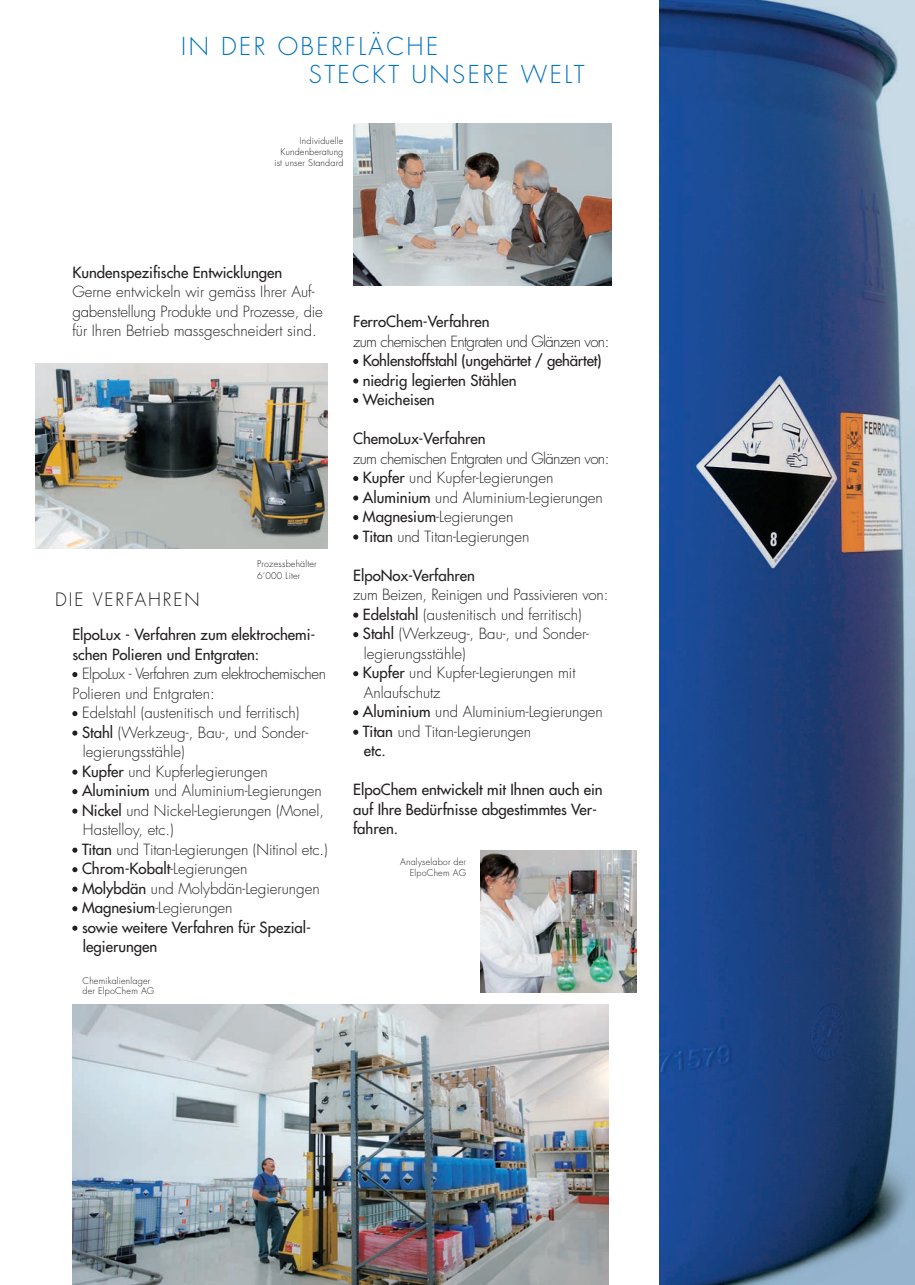
<style>
.page{position:relative;width:915px;height:1285px;background:#fff}
.page>*{position:absolute;margin:0;border:0;box-sizing:border-box;transform-origin:0 0}
.t1{font:300 24px/28.5px "Futura";letter-spacing:.1em;color:#0072bc}
.t2{font:300 18px "Futura";letter-spacing:.1em;color:#231f20}
.t3{font:300 15px/19.5px "Futura";color:#231f20}
.t4{font:15px/19.5px "Futura";color:#231f20}
.t5{font:300 15px "Futura";letter-spacing:-.03em;color:#231f20}
.t6{font:300 15px "Futura";letter-spacing:-.04em;color:#231f20}
.t7{font:300 9px/10.5px "Futura";letter-spacing:.02em;color:#231f20}
.s1{font-weight:400}
.s2{font-weight:300}
</style>
<div class="page">
<img style="left:659px;top:0;width:255px;height:1284px">
<img style="left:35px;top:363px;width:292px;height:186px">
<img style="left:72px;top:1004px;width:536px;height:280px">
<img style="left:353px;top:124px;width:258px;height:161px">
<img style="left:480px;top:850px;width:156px;height:142px">
<svg style="left:353px;top:729px;width:5px;height:5px"></svg>
<svg style="left:353px;top:710px;width:5px;height:5px"></svg>
<svg style="left:353px;top:671px;width:5px;height:5px"></svg>
<svg style="left:353px;top:632px;width:5px;height:5px"></svg>
<svg style="left:353px;top:612px;width:5px;height:5px"></svg>
<svg style="left:353px;top:495px;width:5px;height:5px"></svg>
<svg style="left:353px;top:476px;width:5px;height:5px"></svg>
<svg style="left:353px;top:398px;width:5px;height:5px"></svg>
<svg style="left:353px;top:378px;width:5px;height:5px"></svg>
<svg style="left:353px;top:359px;width:5px;height:5px"></svg>
<svg style="left:353px;top:515px;width:5px;height:5px"></svg>
<svg style="left:353px;top:534px;width:5px;height:5px"></svg>
<svg style="left:72px;top:925px;width:5px;height:5px"></svg>
<svg style="left:72px;top:886px;width:5px;height:5px"></svg>
<svg style="left:72px;top:867px;width:5px;height:5px"></svg>
<svg style="left:72px;top:847px;width:5px;height:5px"></svg>
<svg style="left:72px;top:808px;width:5px;height:5px"></svg>
<svg style="left:72px;top:789px;width:5px;height:5px"></svg>
<svg style="left:72px;top:769px;width:5px;height:5px"></svg>
<svg style="left:72px;top:730px;width:5px;height:5px"></svg>
<svg style="left:72px;top:711px;width:5px;height:5px"></svg>
<svg style="left:72px;top:672px;width:5px;height:5px"></svg>
<svg style="left:72px;top:906px;width:5px;height:5px"></svg>
<h1 class="t1" style="left:309px;top:34px;width:277px;text-indent:-128px">IN DER OBERFLÄCHE<br>STECKT UNSERE WELT</h1>
<p class="t7" style="left:274px;top:137px;width:70px;text-align:right">Individuelle<br>Kundenberatung ist unser Standard</p>
<p class="t4" style="left:72px;top:263px;width:211px">Kundenspezifische Entwicklungen</p>
<p class="t3" style="left:72px;top:283px;width:252px">Gerne entwickeln wir gemäss Ihrer Auf&shy;gabenstellung Produkte und Prozesse, die für Ihren Betrieb massgeschneidert sind.</p>
<p class="t2" style="left:55px;top:590px;width:146px">DIE VERFAHREN</p>
<p class="t7" style="left:257px;top:558px;width:61px;line-height:12px">Prozessbehälter<br>6‘000 Liter</p>
<p class="t4" style="left:72px;top:626px;width:244px">ElpoLux - Verfahren zum elektrochemi&shy;schen Polieren und Entgraten:</p>
<p class="t5" style="left:82px;top:666px;width:245px">ElpoLux - Verfahren zum elektrochemischen</p>
<p class="t3" style="left:72px;top:684px;width:144px">Polieren und Entgraten:</p>
<p class="t3" style="left:82px;top:704px;width:219px">Edelstahl (austenitisch und ferritisch)</p>
<p class="t3" style="left:82px;top:723px;width:227px"><span class="s1">Stahl</span> (Werkzeug-, Bau-, und Sonder-</p>
<p class="t3" style="left:83px;top:743px;width:103px">legierungsstähle)</p>
<p class="t3" style="left:82px;top:762px;width:187px"><span class="s1">Kupfer</span> und Kupferlegierungen</p>
<p class="t3" style="left:82px;top:782px;width:241px"><span class="s1">Aluminium</span> und Aluminium-Legierungen</p>
<p class="t3" style="left:82px;top:801px;width:243px"><span class="s1">Nickel</span> und Nickel-Legierungen (Monel,</p>
<p class="t3" style="left:83px;top:821px;width:92px">Hastelloy, etc.)</p>
<p class="t3" style="left:82px;top:840px;width:247px"><span class="s1">Titan</span> und Titan-Legierungen (Nitinol etc.)</p>
<p class="t4" style="left:82px;top:860px;width:167px">Chrom-Kobalt<span class="s2">-Legierungen</span></p>
<p class="t3" style="left:82px;top:879px;width:239px"><span class="s1">Molybdän</span> und Molybdän-Legierungen</p>
<p class="t3" style="left:82px;top:899px;width:152px"><span class="s1">Magnesium</span>-Legierungen</p>
<p class="t4" style="left:82px;top:918px;width:230px">sowie weitere Verfahren für Spezial-</p>
<p class="t4" style="left:83px;top:938px;width:76px">legierungen</p>
<p class="t7" style="left:82px;top:975px;width:73px">Chemikalienlager der ElpoChem AG</p>
<p class="t4" style="left:353px;top:313px;width:138px">FerroChem-Verfahren</p>
<p class="t6" style="left:353px;top:334px;width:257px">zum chemischen Entgraten und Glänzen von:</p>
<p class="t4" style="left:362px;top:352px;width:240px">Kohlenstoffstahl (ungehärtet / gehärtet) niedrig legierten Stählen<br>Weicheisen</p>
<p class="t4" style="left:353px;top:430px;width:134px">ChemoLux-Verfahren</p>
<p class="t3" style="left:363px;top:449px;width:248px;text-indent:-10px">zum chemischen Entgraten und Glänzen von:<br><span class="s1">Kupfer</span> und Kupfer-Legierungen <span class="s1">Aluminium</span> und AIuminium-Legierungen <span class="s1">Magnesium</span>-Legierungen<br><span class="s1">Titan</span> und Titan-Legierungen</p>
<p class="t4" style="left:353px;top:566px;width:123px">ElpoNox-Verfahren</p>
<p class="t3" style="left:363px;top:586px;width:247px;text-indent:-10px">zum Beizen, Reinigen und Passivieren von:<br><span class="s1">Edelstahl</span> (austenitisch und ferritisch)<br><span class="s1">Stahl</span> (Werkzeug-, Bau-, und Sonder&shy;legierungsstähle)<br><span class="s1">Kupfer</span> und Kupfer-Legierungen mit<br>Anlaufschutz<br><span class="s1">Aluminium</span> und AIuminium-Legierungen<br><span class="s1">Titan</span> und Titan-Legierungen<br><span class="s1">etc.</span></p>
<p class="t4" style="left:353px;top:781px;width:251px">ElpoChem entwickelt mit Ihnen auch ein auf Ihre Bedürfnisse abgestimmtes Ver&shy;fahren.</p>
<p class="t7" style="left:400px;top:857px;width:67px;text-align:right">Analyselabor der<br>ElpoChem AG</p>
</div>
